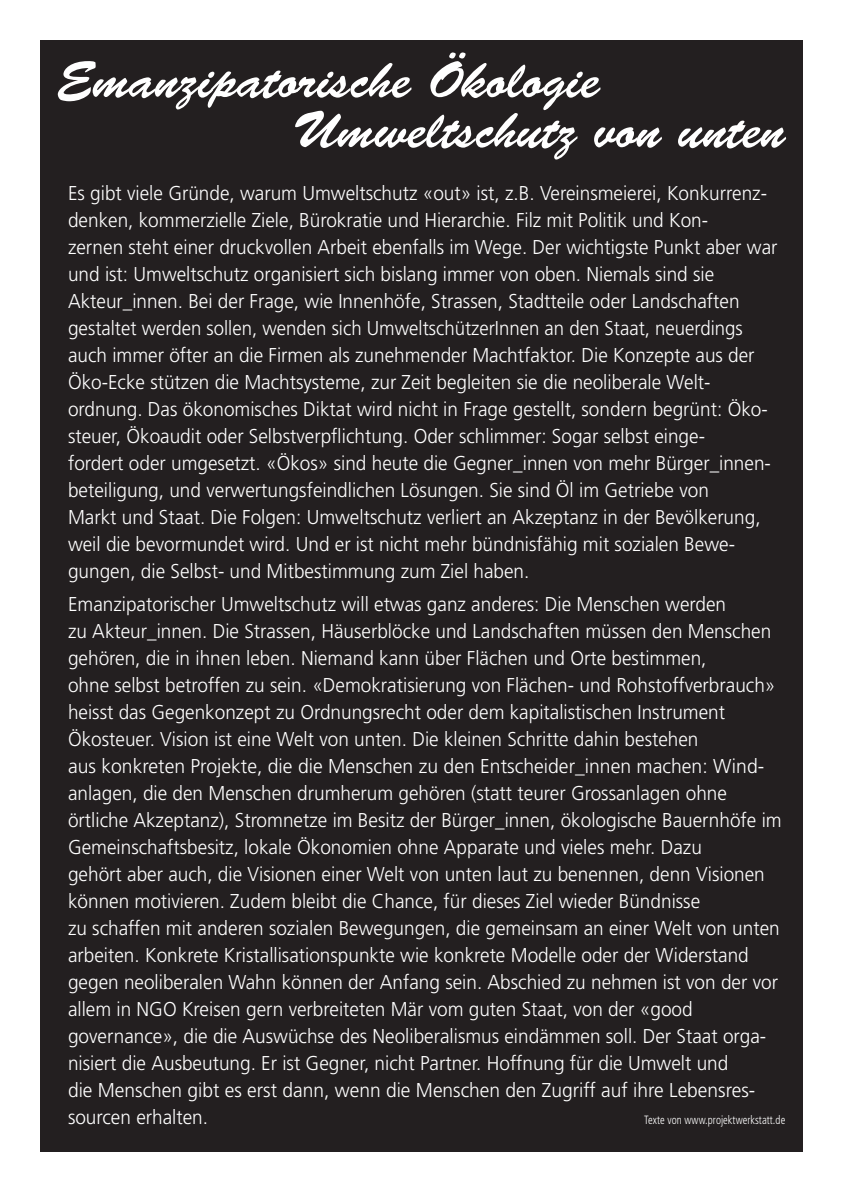
<style>
.page{position:relative;width:842px;height:1191px;background:#fff}
.page>*{position:absolute;margin:0;border:0;box-sizing:border-box;transform-origin:0 0}
.t1{font:52px/50px "Brush Script LT";color:#fff}
.t2{font:300 20px/27px "Frutiger LT";color:#fff;scale:.95 1}
.t3{font:300 condensed 12px "Frutiger LT";letter-spacing:.005em;color:#fff;scale:.9 1}
</style>
<div class="page">
<div style="left:40px;top:40px;width:762px;height:1111px;background:#231f20"></div>
<h1 class="t1" style="left:293px;top:56px;width:494px;text-indent:-236px">Emanzipatorische Ökologie<br>Umweltschutz von unten</h1>
<p class="t2" style="left:68px;top:180px;width:748px">Es gibt viele Gründe, warum Umweltschutz «out» ist, z.B. Vereinsmeierei, Konkurrenz&shy;denken, kommerzielle Ziele, Bürokratie und Hierarchie. Filz mit Politik und Kon-<br>zernen steht einer druckvollen Arbeit ebenfalls im Wege. Der wichtigste Punkt aber war und ist: Umweltschutz organisiert sich bislang immer von oben. Niemals sind sie Akteur_innen. Bei der Frage, wie Innenhöfe, Strassen, Stadtteile oder Landschaften gestaltet werden sollen, wenden sich UmweltschützerInnen an den Staat, neuerdings auch immer öfter an die Firmen als zunehmender Machtfaktor. Die Konzepte aus der Öko-Ecke stützen die Machtsysteme, zur Zeit begleiten sie die neoliberale Welt&shy;ordnung. Das ökonomisches Diktat wird nicht in Frage gestellt, sondern begrünt: Öko&shy;steuer, Ökoaudit oder Selbstverpflichtung. Oder schlimmer: Sogar selbst einge-<br>fordert oder umgesetzt. «Ökos» sind heute die Gegner_innen von mehr Bürger_innen&shy;beteiligung, und verwertungsfeindlichen Lösungen. Sie sind Öl im Getriebe von<br>Markt und Staat. Die Folgen: Umweltschutz verliert an Akzeptanz in der Bevölkerung, weil die bevormundet wird. Und er ist nicht mehr bündnisfähig mit sozialen Bewe&shy;gungen, die Selbst- und Mitbestimmung zum Ziel haben.</p>
<p class="t2" style="left:68px;top:590px;width:753px">Emanzipatorischer Umweltschutz will etwas ganz anderes: Die Menschen werden<br>zu Akteur_innen. Die Strassen, Häuserblöcke und Landschaften müssen den Menschen gehören, die in ihnen leben. Niemand kann über Flächen und Orte bestimmen,<br>ohne selbst betroffen zu sein. «Demokratisierung von Flächen- und Rohstoffverbrauch» heisst das Gegenkonzept zu Ordnungsrecht oder dem kapitalistischen Instrument Ökosteuer. Vision ist eine Welt von unten. Die kleinen Schritte dahin bestehen<br>aus konkreten Projekte, die die Menschen zu den Entscheider_innen machen: Wind&shy;anlagen, die den Menschen drumherum gehören (statt teurer Grossanlagen ohne örtliche Akzeptanz), Stromnetze im Besitz der Bürger_innen, ökologische Bauernhöfe im Gemeinschaftsbesitz, lokale Ökonomien ohne Apparate und vieles mehr. Dazu<br>gehört aber auch, die Visionen einer Welt von unten laut zu benennen, denn Visionen können motivieren. Zudem bleibt die Chance, für dieses Ziel wieder Bündnisse<br>zu schaffen mit anderen sozialen Bewegungen, die gemeinsam an einer Welt von unten arbeiten. Konkrete Kristallisationspunkte wie konkrete Modelle oder der Widerstand gegen neoliberalen Wahn können der Anfang sein. Abschied zu nehmen ist von der vor allem in NGO Kreisen gern verbreiteten Mär vom guten Staat, von der «good governance», die die Auswüchse des Neoliberalismus eindämmen soll. Der Staat orga&shy;nisiert die Ausbeutung. Er ist Gegner, nicht Partner. Hoffnung für die Umwelt und<br>die Menschen gibt es erst dann, wenn die Menschen den Zugriff auf ihre Lebensres&shy;sourcen erhalten.</p>
<p class="t3" style="left:644px;top:1113px;width:158px">Texte von www.projektwerkstatt.de</p>
</div>
